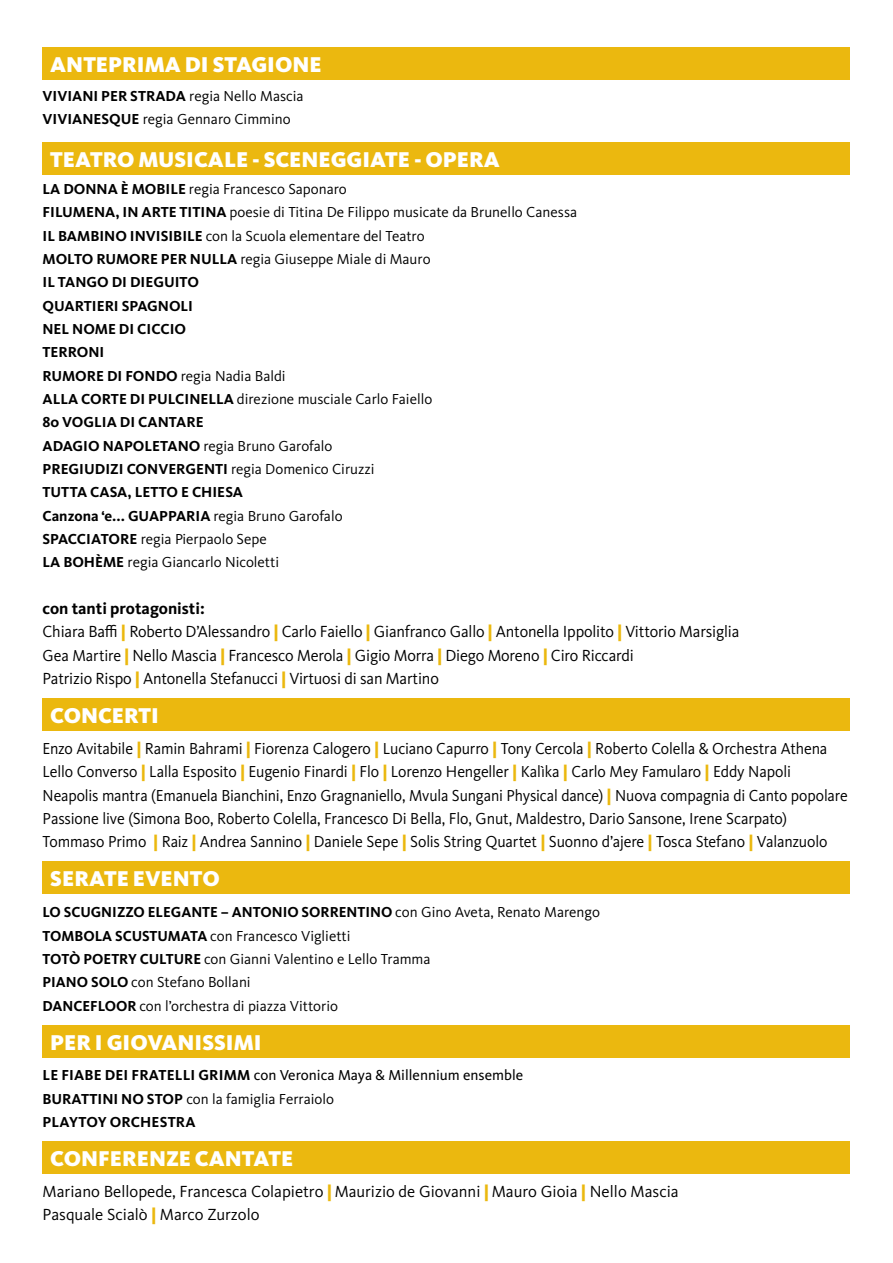
<style>
.page{position:relative;width:893px;height:1263px;background:#fff}
.page>*{position:absolute;margin:0;border:0;box-sizing:border-box;transform-origin:0 0}
.t1{font:900 22.2px "Kievit Pro";color:#fff}
.t2{font:16.65px/23.4px "Kievit Pro";letter-spacing:-.01em;color:#000}
.t3{font:16.5px/23.4px "Kievit Pro";letter-spacing:-.01em;color:#000;scale:.96 1}
.t4{font:700 15px/23.4px "Kievit Pro";color:#000}
.t5{font:15px/23.4px "Kievit Pro";color:#000}
.s1{font-weight:700}
.s2{font-weight:400}
.s3{font-weight:900;font-size:16.5px;color:#ebb80f}
.s4{font-weight:900;color:#ebb80f}
.s5{font-size:16.5px}
</style>
<div class="page">
<div style="left:43px;top:47px;width:807px;height:33px;background:#ebb80f"></div>
<div style="left:43px;top:142px;width:807px;height:33px;background:#ebb80f"></div>
<div style="left:43px;top:698px;width:807px;height:32px;background:#ebb80f"></div>
<div style="left:43px;top:861px;width:807px;height:33px;background:#ebb80f"></div>
<div style="left:43px;top:1025px;width:807px;height:33px;background:#ebb80f"></div>
<div style="left:43px;top:1141px;width:807px;height:33px;background:#ebb80f"></div>
<h1 class="t1" style="left:50px;top:51px;width:273px">ANTEPRIMA DI STAGIONE</h1>
<p class="t5" style="left:43px;top:84px;width:263px"><span class="s1">VIVIANI PER STRADA</span> regia Nello Mascia<br><span class="s1">VIVIANESQUE</span> regia Gennaro Cimmino</p>
<h1 class="t1" style="left:50px;top:146px;width:451px">TEATRO MUSICALE - SCENEGGIATE - OPERA</h1>
<p class="t4" style="left:43px;top:177px;width:536px">LA DONNA È MOBILE <span class="s2">regia Francesco Saponaro<br></span>FILUMENA, IN ARTE TITINA <span class="s2">poesie di Titina De Filippo musicate da Brunello Canessa </span>IL BAMBINO INVISIBILE <span class="s2">con la Scuola elementare del Teatro<br></span>MOLTO RUMORE PER NULLA <span class="s2">regia Giuseppe Miale di Mauro<br></span>IL TANGO DI DIEGUITO<br>QUARTIERI SPAGNOLI<br>NEL NOME DI CICCIO<br>TERRONI<br>RUMORE DI FONDO <span class="s2">regia Nadia Baldi<br></span>ALLA CORTE DI PULCINELLA <span class="s2">direzione musciale Carlo Faiello<br></span>80 VOGLIA DI CANTARE<br>ADAGIO NAPOLETANO <span class="s2">regia Bruno Garofalo<br></span>PREGIUDIZI CONVERGENTI <span class="s2">regia Domenico Ciruzzi<br></span>TUTTA CASA, LETTO E CHIESA<br>Canzona ‘e... GUAPPARIA <span class="s2">regia Bruno Garofalo<br></span>SPACCIATORE <span class="s2">regia Pierpaolo Sepe<br></span>LA BOHÈME <span class="s2">regia Giancarlo Nicoletti</span></p>
<p class="t2" style="left:43px;top:596px;width:698px"><span class="s1">con tanti protagonisti:<br></span>Chiara Baffi <span class="s3">|</span> Roberto D’Alessandro <span class="s4">|</span> Carlo Faiello <span class="s4">|</span> Gianfranco Gallo <span class="s4">|</span> Antonella Ippolito <span class="s4">|</span> Vittorio Marsiglia <span class="s5">Gea Martire</span> <span class="s4">|</span> Nello Mascia <span class="s4">|</span> Francesco Merola <span class="s4">|</span> Gigio Morra <span class="s4">|</span> Diego Moreno <span class="s4">|</span> Ciro Riccardi<br>Patrizio Rispo <span class="s4">|</span> Antonella Stefanucci <span class="s4">|</span> Virtuosi di san Martino</p>
<h1 class="t1" style="left:50px;top:702px;width:110px">CONCERTI</h1>
<p class="t3" style="left:43px;top:736px;width:840px">Enzo Avitabile <span class="s4">|</span> Ramin Bahrami <span class="s4">|</span> Fiorenza Calogero <span class="s4">|</span> Luciano Capurro <span class="s4">|</span> Tony Cercola <span class="s4">|</span> Roberto Colella &amp; Orchestra Athena Lello Converso <span class="s4">|</span> Lalla Esposito <span class="s4">|</span> Eugenio Finardi <span class="s4">|</span> Flo <span class="s4">|</span> Lorenzo Hengeller <span class="s4">|</span> Kalìka <span class="s4">|</span> Carlo Mey Famularo <span class="s4">|</span> Eddy Napoli Neapolis mantra (Emanuela Bianchini, Enzo Gragnaniello, Mvula Sungani Physical dance) <span class="s4">|</span> Nuova compagnia di Canto popolare Passione live (Simona Boo, Roberto Colella, Francesco Di Bella, Flo, Gnut, Maldestro, Dario Sansone, Irene Scarpato)<br>Tommaso Primo <span class="s4">|</span> Raiz <span class="s4">|</span> Andrea Sannino <span class="s4">|</span> Daniele Sepe <span class="s4">|</span> Solis String Quartet <span class="s4">|</span> Suonno d’ajere <span class="s4">|</span> Tosca Stefano <span class="s4">|</span> Valanzuolo</p>
<h1 class="t1" style="left:50px;top:865px;width:171px">SERATE EVENTO</h1>
<p class="t5" style="left:43px;top:900px;width:559px"><span class="s1">LO SCUGNIZZO ELEGANTE – ANTONIO SORRENTINO</span> con Gino Aveta, Renato Marengo <span class="s1">TOMBOLA SCUSTUMATA</span> con Francesco Viglietti<br><span class="s1">TOTÒ POETRY CULTURE</span> con Gianni Valentino e Lello Tramma<br><span class="s1">PIANO SOLO</span> con Stefano Bollani<br><span class="s1">DANCEFLOOR</span> con l’orchestra di piazza Vittorio</p>
<h1 class="t1" style="left:50px;top:1029px;width:213px">PER I GIOVANISSIMI</h1>
<p class="t4" style="left:43px;top:1064px;width:482px">LE FIABE DEI FRATELLI GRIMM <span class="s2">con Veronica Maya &amp; Millennium ensemble<br></span>BURATTINI NO STOP <span class="s2">con la famiglia Ferraiolo<br></span>PLAYTOY ORCHESTRA</p>
<h1 class="t1" style="left:50px;top:1145px;width:245px">CONFERENZE CANTATE</h1>
<p class="t2" style="left:43px;top:1180px;width:638px">Mariano Bellopede, Francesca Colapietro <span class="s4">|</span> Maurizio de Giovanni <span class="s4">|</span> Mauro Gioia <span class="s4">|</span> Nello Mascia<br>Pasquale Scialò <span class="s4">|</span> Marco Zurzolo</p>
</div>
